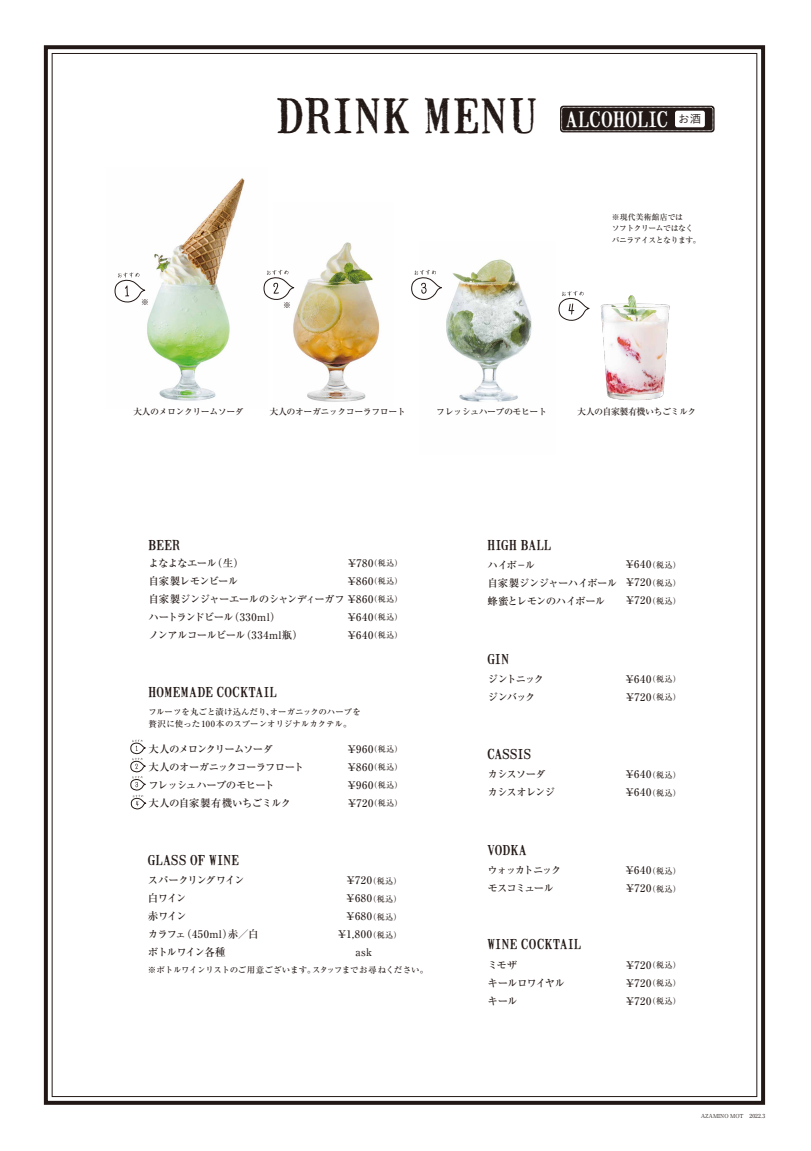
<style>
.page{position:relative;width:811px;height:1151px;background:#fff}
.page>*{position:absolute;margin:0;border:0;box-sizing:border-box;transform-origin:0 0}
.t1{font:45px "Mailart Rubberstamp";letter-spacing:.045em;color:#221815}
.t2{font:20.1px "Mailart Rubberstamp";letter-spacing:.02em;color:#fff}
.t3{font:13px "Mailart Rubberstamp";letter-spacing:.045em;color:#221815}
.t4{font:500 10.5px/18px "Ryumin Pro";letter-spacing:-.06em;color:#221815}
.t5{font:500 10.5px/18px "Ryumin Pro";letter-spacing:-.095em;color:#221815}
.t6{font:500 10.5px/18px "Ryumin Pro";letter-spacing:.065em;color:#221815;text-align:right}
.t7{font:500 10.5px/18px "Ryumin Pro";letter-spacing:-.115em;color:#221815}
.t8{font:500 10.5px/18px "Ryumin Pro";letter-spacing:-.085em;color:#221815}
.t9{font:500 10.5px/18px "Ryumin Pro";letter-spacing:-.125em;color:#221815}
.t10{font:500 9px "Ryumin Pro";letter-spacing:-.06em;color:#221815}
.t11{font:500 8.5px/12px "Ryumin Pro";color:#221815}
.t12{font:500 8.5px "Ryumin Pro";letter-spacing:-.04em;color:#221815}
.t13{font:500 8px "Ryumin Pro";letter-spacing:.055em;color:#221815}
.t14{font:500 7.8px/11.5px "Ryumin Pro";letter-spacing:-.06em;color:#221815}
.t15{font:5.5px "Ryumin Pro";letter-spacing:-.005em;color:#221815}
</style>
<div class="page">
<div style="left:44px;top:45px;width:721px;height:1060px;border:4px solid #221815"></div>
<div style="left:560px;top:106px;width:154px;height:26px;background:#221815;border-radius:3px"></div>
<div style="left:675px;top:111px;width:30px;height:16px;background:#fff;border-radius:2px"></div>
<div style="left:561px;top:107px;width:152px;height:24px;border:1px dashed #fff;border-radius:3px"></div>
<img style="left:280px;top:242px;width:100px;height:160px">
<img style="left:428px;top:259px;width:104px;height:143px">
<img style="left:147px;top:178px;width:98px;height:223px">
<svg style="left:411px;top:270px;width:35px;height:30px"></svg>
<svg style="left:114px;top:272px;width:36px;height:31px"></svg>
<svg style="left:263px;top:270px;width:36px;height:30px"></svg>
<img style="left:600px;top:295px;width:70px;height:106px">
<svg style="left:130px;top:739px;width:17px;height:70px"></svg>
<svg style="left:558px;top:291px;width:32px;height:30px"></svg>
<p class="t14" style="left:141px;top:296px;width:9px">※</p>
<h1 class="t1" style="left:276px;top:81px;width:262px">DRINK MENU</h1>
<h2 class="t2" style="left:566px;top:104px;width:136px">ALCOHOLIC <sup>お酒</sup></h2>
<p class="t14" style="left:283px;top:299px;width:9px">※</p>
<p class="t14" style="left:611px;top:211px;width:90px">※現代美術館店では<br>ソフトクリームではなくバニラアイスとなります。</p>
<p class="t10" style="left:133px;top:405px;width:112px">大人のメロンクリームソーダ</p>
<p class="t10" style="left:269px;top:404px;width:138px">大人のオーガニックコーラフロート</p>
<p class="t10" style="left:436px;top:405px;width:112px">フレッシュハーブのモヒート</p>
<p class="t10" style="left:577px;top:405px;width:121px">大人の自家製有機いちごミルク</p>
<p class="t3" style="left:148px;top:535px;width:33px">BEER</p>
<p class="t4" style="left:148px;top:553px;width:226px">よなよなエール（生）<br>自家製レモンビール<br>自家製ジンジャーエールのシャンディーガフ ¥860ハートランドビール（330ml）<br>ノンアルコールビール（334ml瓶）</p>
<p class="t4" style="left:348px;top:553px;width:27px">¥780 ¥860</p>
<p class="t4" style="left:348px;top:607px;width:27px">¥640 ¥640</p>
<p class="t13" style="left:370px;top:557px;width:34px">（税込）</p>
<p class="t13" style="left:370px;top:575px;width:34px">（税込）</p>
<p class="t13" style="left:370px;top:593px;width:34px">（税込）</p>
<p class="t13" style="left:370px;top:611px;width:34px">（税込）</p>
<p class="t13" style="left:370px;top:629px;width:34px">（税込）</p>
<p class="t3" style="left:148px;top:682px;width:130px">HOMEMADE COCKTAIL</p>
<p class="t11" style="left:148px;top:705px;width:214px">フルーツを丸ごと漬け込んだり、オーガニックのハーブを贅沢に使った100本のスプーンオリジナルカクテル。　</p>
<p class="t4" style="left:148px;top:739px;width:157px">大人のメロンクリームソーダ<br>大人のオーガニックコーラフロートフレッシュハーブのモヒート<br>大人の自家製有機いちごミルク</p>
<p class="t4" style="left:348px;top:739px;width:27px;text-align:justify">¥960 ¥860 ¥960 ¥720</p>
<p class="t13" style="left:370px;top:742px;width:34px">（税込）</p>
<p class="t13" style="left:370px;top:760px;width:34px">（税込）</p>
<p class="t13" style="left:370px;top:778px;width:34px">（税込）</p>
<p class="t13" style="left:370px;top:796px;width:34px">（税込）</p>
<p class="t3" style="left:148px;top:850px;width:92px">GLASS OF WINE</p>
<p class="t5" style="left:148px;top:871px;width:123px">スパークリングワイン<br>白ワイン<br>赤ワイン<br>カラフェ（450ml）赤／白　ボトルワイン各種</p>
<p class="t12" style="left:148px;top:963px;width:282px">※ボトルワインリストのご用意ございます。スタッフまでお尋ねください。</p>
<p class="t6" style="left:338px;top:871px;width:35px">¥720 ¥680 ¥680 ¥1,800 ask</p>
<p class="t13" style="left:368px;top:874px;width:34px">（税込）</p>
<p class="t13" style="left:368px;top:892px;width:34px">（税込）</p>
<p class="t13" style="left:368px;top:910px;width:34px">（税込）</p>
<p class="t13" style="left:368px;top:928px;width:34px">（税込）</p>
<p class="t3" style="left:487px;top:535px;width:65px">HIGH BALL</p>
<p class="t4" style="left:487px;top:556px;width:131px">ハイボ－ル<br>自家製ジンジャーハイボール蜂蜜とレモンのハイボール</p>
<p class="t4" style="left:625px;top:554px;width:27px;text-align:justify">¥640 ¥720 ¥720</p>
<p class="t13" style="left:648px;top:558px;width:34px">（税込）</p>
<p class="t13" style="left:648px;top:576px;width:34px">（税込）</p>
<p class="t13" style="left:648px;top:594px;width:34px">（税込）</p>
<p class="t3" style="left:487px;top:649px;width:23px">GIN</p>
<p class="t9" style="left:487px;top:669px;width:58px">ジントニックジンバック</p>
<p class="t4" style="left:625px;top:669px;width:27px">¥640 ¥720</p>
<p class="t13" style="left:648px;top:673px;width:34px">（税込）</p>
<p class="t13" style="left:648px;top:691px;width:34px">（税込）</p>
<p class="t3" style="left:487px;top:744px;width:45px">CASSIS</p>
<p class="t8" style="left:487px;top:764px;width:69px">カシスソーダカシスオレンジ</p>
<p class="t4" style="left:625px;top:764px;width:27px">¥640 ¥640</p>
<p class="t13" style="left:648px;top:768px;width:34px">（税込）</p>
<p class="t13" style="left:648px;top:786px;width:34px">（税込）</p>
<p class="t3" style="left:487px;top:840px;width:41px">VODKA</p>
<p class="t7" style="left:487px;top:860px;width:76px">ウォッカトニックモスコミュール</p>
<p class="t4" style="left:625px;top:860px;width:27px">¥640 ¥720</p>
<p class="t13" style="left:648px;top:864px;width:34px">（税込）</p>
<p class="t13" style="left:648px;top:882px;width:34px">（税込）</p>
<p class="t3" style="left:487px;top:934px;width:95px">WINE COCKTAIL</p>
<p class="t5" style="left:487px;top:955px;width:79px">ミモザ<br>キールロワイヤルキール</p>
<p class="t4" style="left:626px;top:955px;width:27px;text-align:justify">¥720 ¥720 ¥720</p>
<p class="t13" style="left:648px;top:958px;width:34px">（税込）</p>
<p class="t13" style="left:648px;top:976px;width:34px">（税込）</p>
<p class="t13" style="left:648px;top:994px;width:34px">（税込）</p>
<p class="t15" style="left:701px;top:1112px;width:66px">AZAMINO MOT　2022.3</p>
</div>
